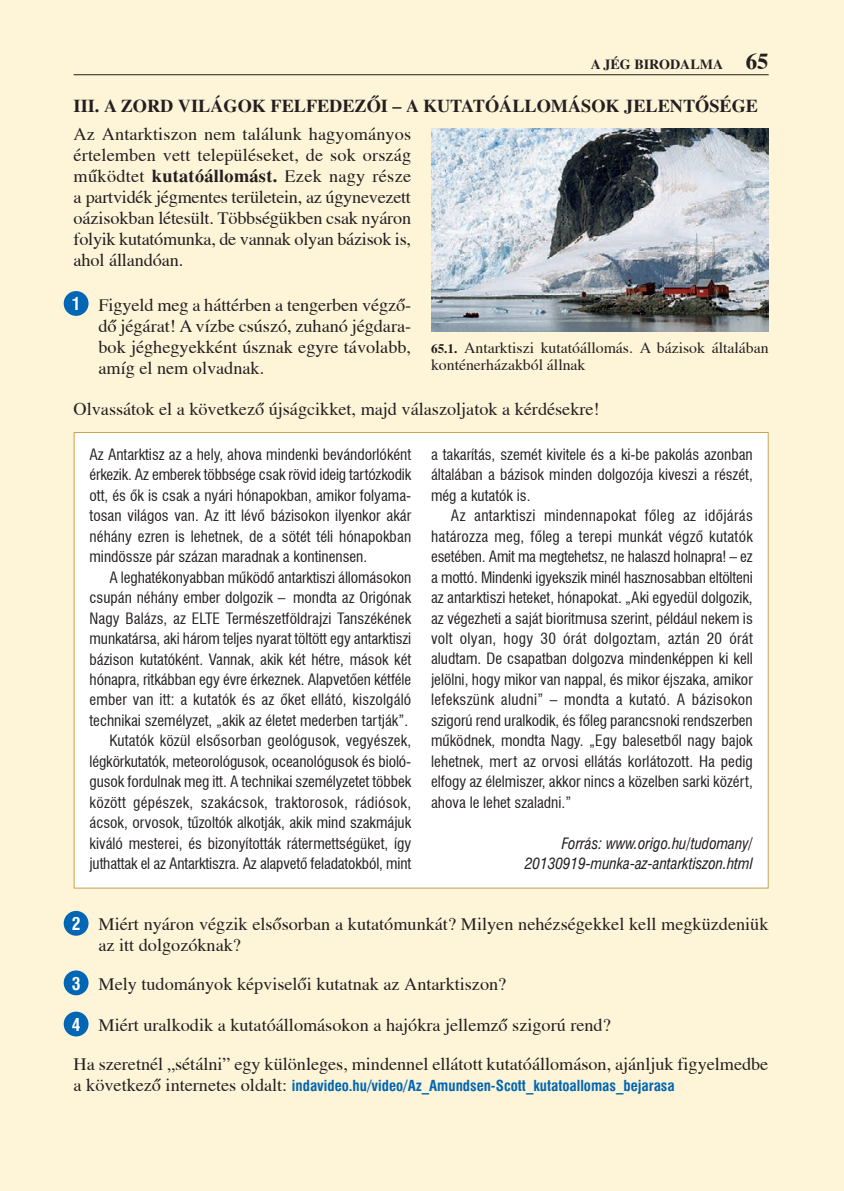
<style>
.page{position:relative;width:844px;height:1191px;background:#fff}
.page>*{position:absolute;margin:0;border:0;box-sizing:border-box;transform-origin:0 0}
.t1{font:18.2px/21px "Toronto";color:#231f20;text-align:justify}
.t2{font:700 18.2px "Toronto";color:#231f20}
.t3{font:17.5px "Swiss 721 Condensed HU,Bold";color:#fff}
.t4{font:15.75px/17.5px "Toronto";color:#231f20}
.t5{font:15.4px/20.5px "Swiss 721 Condensed HU";color:#231f20;text-align:justify}
.t6{font:15.4px/20.5px "Swiss 721 Condensed HU,Italic";color:#231f20;text-align:right}
.t7{font:14.88px "Swiss 721 Condensed HU,Bold";color:#0166b3}
.t8{font:700 14px "Toronto";color:#231f20}
.s1{font-size:22.75px}
.s2{font-weight:700}
.s3{font-weight:700;font-size:13.12px}
.s4{font-family:"Toronto";font-size:18.2px;color:#231f20}
</style>
<div class="page">
<div style="left:0;top:0;width:843px;height:1191px;background:#fef4d8"></div>
<hr style="left:74px;top:74px;width:694px;height:1px;background:#231f20">
<div style="left:74px;top:432px;width:694px;height:456px;background:#fff"></div>
<img style="left:431px;top:128px;width:337px;height:204px">
<div style="left:64px;top:291px;width:24px;height:25px;background:#0166b3;border-radius:50%"></div>
<div style="left:64px;top:911px;width:24px;height:24px;background:#0166b3;border-radius:50%"></div>
<div style="left:64px;top:970px;width:24px;height:25px;background:#0166b3;border-radius:50%"></div>
<div style="left:64px;top:1011px;width:24px;height:25px;background:#0166b3;border-radius:50%"></div>
<p class="t8" style="left:590px;top:59px;width:179px">A JÉG BIRODALMA <span class="s1">65</span></p>
<p class="t2" style="left:74px;top:99px;width:685px">III. A ZORD VILÁGOK FELFEDEZÕI – A KUTATÓÁLLOMÁSOK JELENTÕSÉGE</p>
<p class="t1" style="left:74px;top:125px;width:339px">Az Antarktiszon nem találunk hagyományos értelemben vett településeket, de sok ország mûködtet <span class="s2">kutatóállomást.</span> Ezek nagy része a partvidék jégmentes területein, az úgynevezett oázisokban létesült. Többségükben csak nyáron folyik kutatómunka, de vannak olyan bázisok is, ahol állandóan.</p>
<p class="t3" style="left:72px;top:297px;width:10px">1</p>
<p class="t1" style="left:98px;top:296px;width:314px">Figyeld meg a háttérben a tengerben végzõ&shy;dõ jégárat! A vízbe csúszó, zuhanó jégdara&shy;bok jéghegyekként úsznak egyre távolabb, amíg el nem olvadnak.</p>
<p class="t4" style="left:431px;top:340px;width:339px"><span class="s3">65.1.</span> Antarktiszi kutatóállomás. A bázisok általában konténerházakból állnak</p>
<p class="t1" style="left:74px;top:400px;width:527px">Olvassátok el a következõ újságcikket, majd válaszoljatok a kérdésekre!</p>
<p class="t5" style="left:89px;top:445px;width:323px">Az Antarktisz az a hely, ahova mindenki bevándorlóként érkezik. Az emberek többsége csak rövid ideig tartózkodik ott, és õk is csak a nyári hónapokban, amikor folyama&shy;tosan világos van. Az itt lévõ bázisokon ilyenkor akár néhány ezren is lehetnek, de a sötét téli hónapokban mindössze pár százan maradnak a kontinensen.</p>
<p class="t5" style="left:89px;top:568px;width:323px;text-align:right">A leghatékonyabban mûködõ antarktiszi állomásokon csupán néhány ember dolgozik – mondta az Origónak Nagy Balázs, az ELTE Természetföldrajzi Tanszékének munkatársa, aki három teljes nyarat töltött egy antarktiszi bázison kutatóként. Vannak, akik két hétre, mások két hónapra, ritkábban egy évre érkeznek. Alapvetõen kétféle ember van itt: a kutatók és az õket ellátó, kiszolgáló technikai személyzet, „akik az életet mederben tartják”.<br>Kutatók közül elsõsorban geológusok, vegyészek, légkörkutatók, meteorológusok, oceanológusok és bioló&shy;gusok fordulnak meg itt. A technikai személyzetet többek között gépészek, szakácsok, traktorosok, rádiósok, ácsok, orvosok, tûzoltók alkotják, akik mind szakmájuk kiváló mesterei, és bizonyították rátermettségüket, így juthattak el az Antarktiszra. Az alapvetõ feladatokból, mint</p>
<p class="t5" style="left:431px;top:445px;width:323px">a takarítás, szemét kivitele és a ki-be pakolás azonban általában a bázisok minden dolgozója kiveszi a részét, még a kutatók is.</p>
<p class="t5" style="left:431px;top:506px;width:323px;text-indent:20px">Az antarktiszi mindennapokat fõleg az idõjárás határozza meg, fõleg a terepi munkát végzõ kutatók esetében. Amit ma megtehetsz, ne halaszd holnapra! – ez a mottó. Mindenki igyekszik minél hasznosabban eltölteni az antarktiszi heteket, hónapokat. „Aki egyedül dolgozik, az végezheti a saját bioritmusa szerint, például nekem is volt olyan, hogy 30 órát dolgoztam, aztán 20 órát aludtam. De csapatban dolgozva mindenképpen ki kell jelölni, hogy mikor van nappal, és mikor éjszaka, amikor lefekszünk aludni” – mondta a kutató. A bázisokon szigorú rend uralkodik, és fõleg parancsnoki rendszerben mûködnek, mondta Nagy. „Egy balesetbõl nagy bajok lehetnek, mert az orvosi ellátás korlátozott. Ha pedig elfogy az élelmiszer, akkor nincs a közelben sarki közért, ahova le lehet szaladni.”</p>
<p class="t6" style="left:524px;top:834px;width:229px">Forrás: www.origo.hu/tudomany/<br>20130919-munka-az-antarktiszon.html</p>
<p class="t3" style="left:72px;top:916px;width:10px">2</p>
<p class="t3" style="left:72px;top:976px;width:10px">3</p>
<p class="t3" style="left:72px;top:1017px;width:10px">4</p>
<p class="t1" style="left:98px;top:915px;width:671px">Miért nyáron végzik elsõsorban a kutatómunkát? Milyen nehézségekkel kell megküzdeniük az itt dolgozóknak?</p>
<p class="t1" style="left:98px;top:975px;width:409px">Mely tudományok képviselõi kutatnak az Antarktiszon?</p>
<p class="t1" style="left:98px;top:1016px;width:513px">Miért uralkodik a kutatóállomásokon a hajókra jellemzõ szigorú rend?</p>
<p class="t1" style="left:74px;top:1055px;width:696px">Ha szeretnél „sétálni” egy különleges, mindennel ellátott kutatóállomáson, ajánljuk figyelmedbe</p>
<p class="t7" style="left:74px;top:1079px;width:602px"><span class="s4">a következõ internetes oldalt:</span> indavideo.hu/video/Az_Amundsen-Scott_kutatoallomas_bejarasa</p>
</div>
